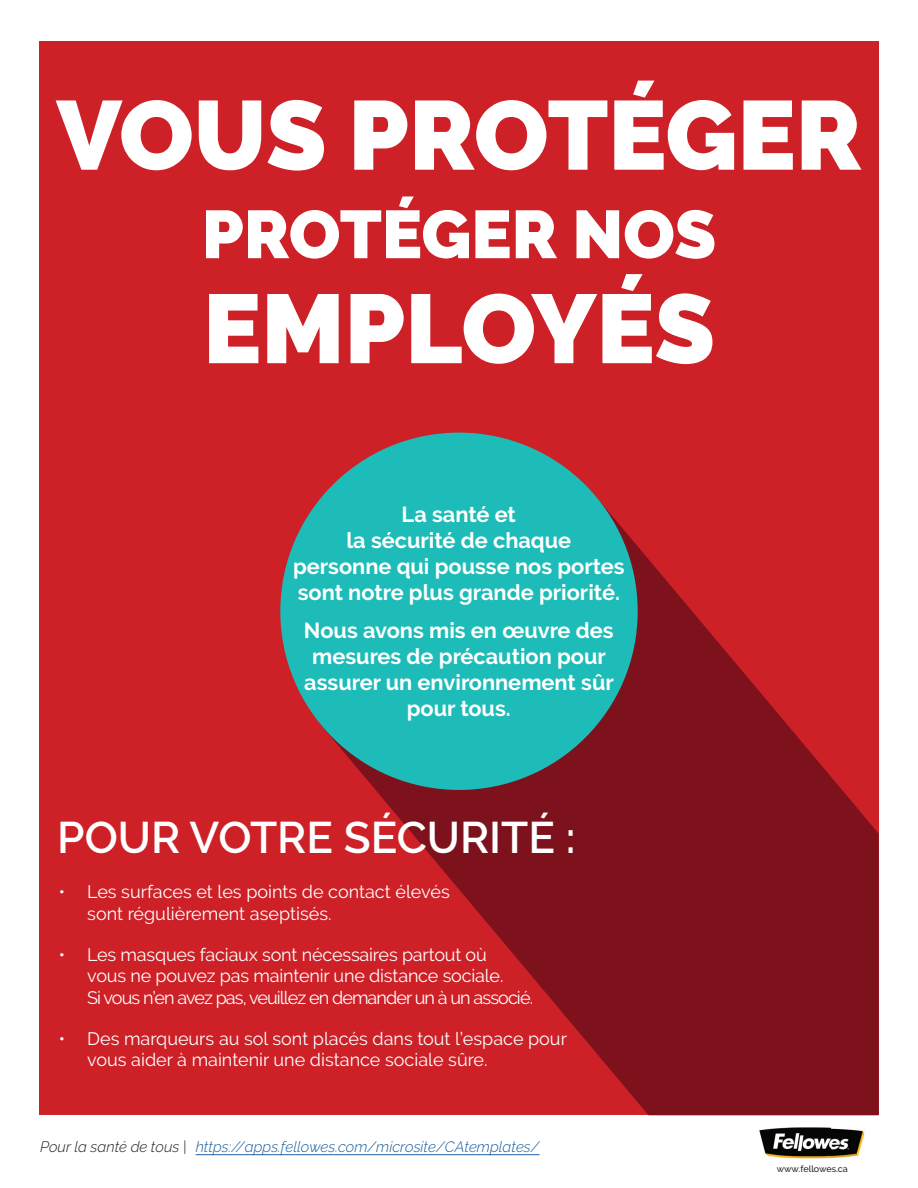
<style>
.page{position:relative;width:918px;height:1188px;background:#fff}
.page>*{position:absolute;margin:0;border:0;box-sizing:border-box;transform-origin:0 0}
.t1{font:900 97.5px "Raleway";color:#fff}
.t2{font:900 67.5px "Raleway";color:#fff}
.t3{font:600 44.1px "Raleway";color:#fff}
.t4{font:700 21.75px/26.1px "Raleway";color:#fff;text-align:center}
.t5{font:18px/21.6px "Raleway";letter-spacing:-.01em;color:#fff}
.t6{font:italic 300 15px "Raleway";color:#175d9e}
.t7{font:500 9px "Raleway";color:#231f20}
.s1{color:#231f20}
</style>
<div class="page">
<img style="left:758px;top:1115px;width:109px;height:44px">
<div style="left:39px;top:42px;width:840px;height:1073px;background:#cd2027"></div>
<svg style="left:321px;top:494px;width:558px;height:621px;fill:#7e121c"></svg>
<div style="left:280px;top:433px;width:358px;height:357px;background:#1dbcb8;border-radius:50%"></div>
<hr style="left:196px;top:1154px;width:344px;height:1px;background:#175d9e">
<p class="t1" style="left:56px;top:79px;width:807px">VOUS PROTÉGER</p>
<p class="t2" style="left:202px;top:195px;width:516px">PROTÉGER NOS</p>
<p class="t1" style="left:203px;top:272px;width:513px">EMPLOYÉS</p>
<p class="t4" style="left:293px;top:502px;width:333px">La santé et<br>la sécurité de chaque<br>personne qui pousse nos portes sont notre plus grande priorité.</p>
<p class="t4" style="left:304px;top:617px;width:311px">Nous avons mis en œuvre des</p>
<p class="t4" style="left:312px;top:643px;width:295px">mesures de précaution pour</p>
<p class="t4" style="left:304px;top:670px;width:311px">assurer un environnement sûr</p>
<p class="t4" style="left:407px;top:696px;width:105px">pour tous.</p>
<p class="t3" style="left:57px;top:812px;width:520px">POUR VOTRE SÉCURITÉ :</p>
<p class="t5" style="left:87px;top:881px;width:364px;text-indent:-28px">• Les surfaces et les points de contact élevés sont régulièrement aseptisés.</p>
<p class="t5" style="left:87px;top:944px;width:447px;text-indent:-28px">• Les masques faciaux sont nécessaires partout où<br>vous ne pouvez pas maintenir une distance sociale.<br>Si vous n’en avez pas, veuillez en demander un à un associé.</p>
<p class="t5" style="left:87px;top:1028px;width:481px;text-indent:-28px">• Des marqueurs au sol sont placés dans tout l’espace pour vous aider à maintenir une distance sociale sûre.</p>
<p class="t6" style="left:40px;top:1138px;width:501px"><span class="s1">Pour la santé de tous |</span> https://apps.fellowes.com/microsite/CAtemplates/</p>
<p class="t7" style="left:777px;top:1164px;width:73px">www.fellowes.ca</p>
</div>
